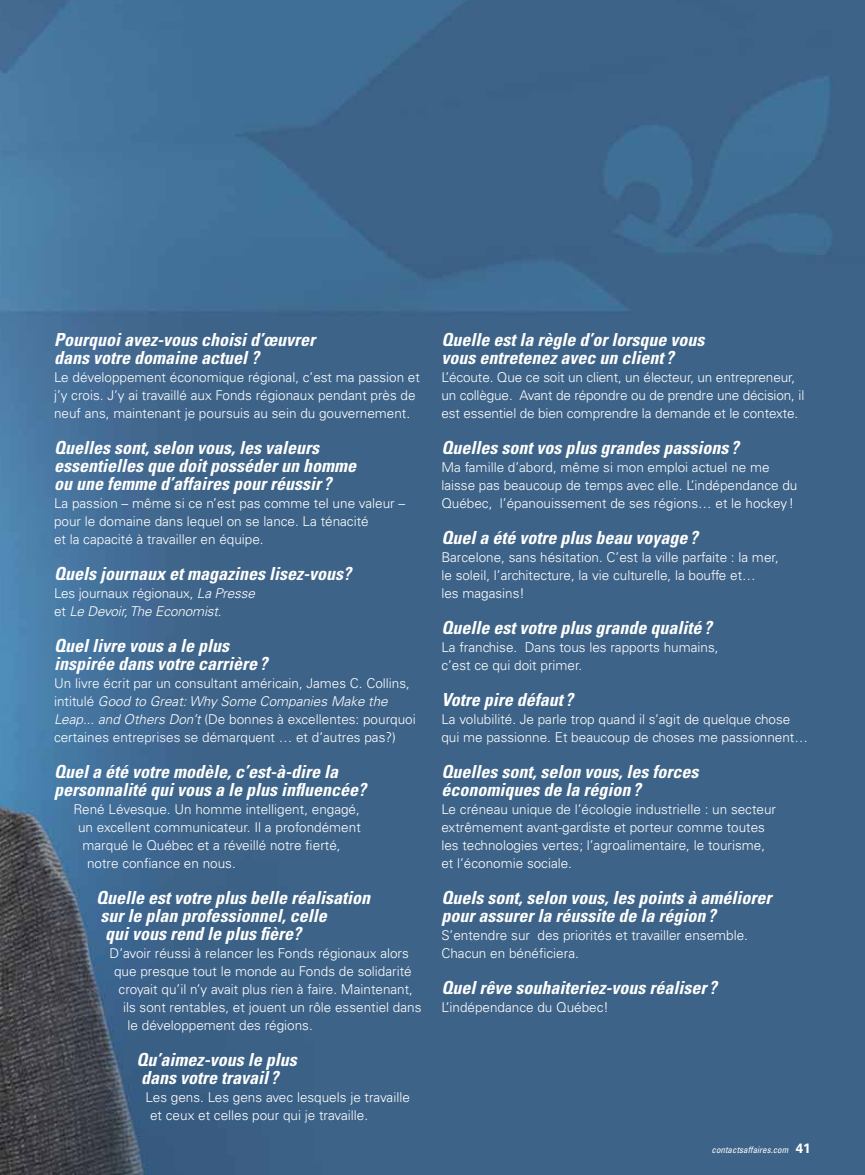
<style>
.page{position:relative;width:865px;height:1175px;background:#fff}
.page>*{position:absolute;margin:0;border:0;box-sizing:border-box;transform-origin:0 0}
.t1{font:italic 700 condensed 18px/18px "Univers";color:#fff}
.t2{font:300 13.5px/18px "Univers";color:#fff}
.t3{font:italic 300 13.5px/18px "Univers";letter-spacing:-.01em;color:#fff}
.t4{font:italic condensed 9px "Univers";color:#fff}
.s1{font-style:normal}
.s2{font-style:italic}
.s3{font-weight:700;font-style:normal;font-stretch:normal;font-size:13.5px}
</style>
<div class="page">
<img style="left:0;top:0;width:864px;height:1174px">
<h1 class="t1" style="left:54px;top:332px;width:262px">Pourquoi avez-vous choisi d’œuvrer dans votre domaine actuel ?</h1>
<p class="t2" style="left:54px;top:369px;width:367px">Le développement économique régional, c’est ma passion et j’y crois. J’y ai travaillé aux Fonds régionaux pendant près de neuf ans, maintenant je poursuis au sein du gouvernement.</p>
<h1 class="t1" style="left:54px;top:440px;width:303px">Quelles sont, selon vous, les valeurs essentielles que doit posséder un homme ou une femme d’affaires pour réussir ?</h1>
<p class="t2" style="left:54px;top:495px;width:352px">La passion – même si ce n’est pas comme tel une valeur – pour le domaine dans lequel on se lance. La ténacité<br>et la capacité à travailler en équipe.</p>
<h1 class="t1" style="left:54px;top:566px;width:298px">Quels journaux et magazines lisez-vous?</h1>
<p class="t3" style="left:54px;top:585px;width:202px"><span class="s1">Les journaux régionaux,</span> La Presse <span class="s1">et</span> Le Devoir, The Economist<span class="s1">.</span></p>
<h1 class="t1" style="left:54px;top:638px;width:215px">Quel livre vous a le plus inspirée dans votre carrière ?</h1>
<p class="t2" style="left:54px;top:675px;width:363px">Un livre écrit par un consultant américain, James C. Collins, intitulé <span class="s2">Good to Great: Why Some Companies Make the Leap... and Others Don’t</span> (De bonnes à excellentes: pourquoi certaines entreprises se démarquent … et d’autres pas?)</p>
<h1 class="t1" style="left:54px;top:764px;width:313px">Quel a été votre modèle, c’est-à-dire la personnalité qui vous a le plus influencée?</h1>
<p class="t2" style="left:73px;top:801px;width:288px">René Lévesque. Un homme intelligent, engagé,</p>
<p class="t2" style="left:78px;top:819px;width:284px">un excellent communicateur. Il a profondément</p>
<p class="t2" style="left:82px;top:837px;width:259px">marqué le Québec et a réveillé notre fierté,</p>
<p class="t2" style="left:87px;top:855px;width:150px">notre confiance en nous.</p>
<h1 class="t1" style="left:96px;top:890px;width:275px">Quelle est votre plus belle réalisation sur le plan professionnel, celle<br>qui vous rend le plus fière?</h1>
<p class="t2" style="left:109px;top:945px;width:300px">D’avoir réussi à relancer les Fonds régionaux alors</p>
<p class="t2" style="left:114px;top:963px;width:299px">que presque tout le monde au Fonds de solidarité</p>
<p class="t2" style="left:118px;top:981px;width:296px">croyait qu’il n’y avait plus rien à faire. Maintenant,</p>
<p class="t2" style="left:123px;top:999px;width:300px">ils sont rentables, et jouent un rôle essentiel dans</p>
<p class="t2" style="left:127px;top:1017px;width:187px">le développement des régions.</p>
<h1 class="t1" style="left:136px;top:1052px;width:161px">Qu’aimez-vous le plus dans votre travail ?</h1>
<p class="t2" style="left:150px;top:1089px;width:261px;text-indent:-4px">Les gens. Les gens avec lesquels je travaille et ceux et celles pour qui je travaille.</p>
<h1 class="t1" style="left:441px;top:332px;width:264px">Quelle est la règle d’or lorsque vous vous entretenez avec un client ?</h1>
<p class="t2" style="left:441px;top:369px;width:364px">L’écoute. Que ce soit un client, un électeur, un entrepreneur, un collègue. Avant de répondre ou de prendre une décision, il est essentiel de bien comprendre la demande et le contexte.</p>
<h1 class="t1" style="left:441px;top:440px;width:299px">Quelles sont vos plus grandes passions ?</h1>
<p class="t2" style="left:441px;top:459px;width:357px">Ma famille d’abord, même si mon emploi actuel ne me laisse pas beaucoup de temps avec elle. L’indépendance du<br>Québec, l’épanouissement de ses régions… et le hockey !</p>
<h1 class="t1" style="left:441px;top:530px;width:258px">Quel a été votre plus beau voyage ?</h1>
<p class="t2" style="left:441px;top:549px;width:339px">Barcelone, sans hésitation. C’est la ville parfaite : la mer, le soleil, l’architecture, la vie culturelle, la bouffe et…<br>les magasins!</p>
<h1 class="t1" style="left:441px;top:620px;width:272px">Quelle est votre plus grande qualité ?</h1>
<p class="t2" style="left:441px;top:639px;width:278px">La franchise. Dans tous les rapports humains, c’est ce qui doit primer.</p>
<h1 class="t1" style="left:441px;top:692px;width:133px">Votre pire défaut ?</h1>
<p class="t2" style="left:441px;top:711px;width:368px">La volubilité. Je parle trop quand il s’agit de quelque chose qui me passionne. Et beaucoup de choses me passionnent…</p>
<h1 class="t1" style="left:441px;top:764px;width:258px">Quelles sont, selon vous, les forces économiques de la région ?</h1>
<p class="t2" style="left:441px;top:801px;width:336px">Le créneau unique de l’écologie industrielle : un secteur extrêmement avant-gardiste et porteur comme toutes les technologies vertes; l’agroalimentaire, le tourisme, et l’économie sociale.</p>
<h1 class="t1" style="left:441px;top:890px;width:331px">Quels sont, selon vous, les points à améliorer pour assurer la réussite de la région ?</h1>
<p class="t2" style="left:441px;top:927px;width:308px">S’entendre sur des priorités et travailler ensemble.<br>Chacun en bénéficiera.</p>
<h1 class="t1" style="left:441px;top:980px;width:277px">Quel rêve souhaiteriez-vous réaliser ?</h1>
<p class="t2" style="left:441px;top:999px;width:169px">L’indépendance du Québec!</p>
<p class="t4" style="left:711px;top:1146px;width:101px">contactsaffaires.com <span class="s3">41</span></p>
</div>
